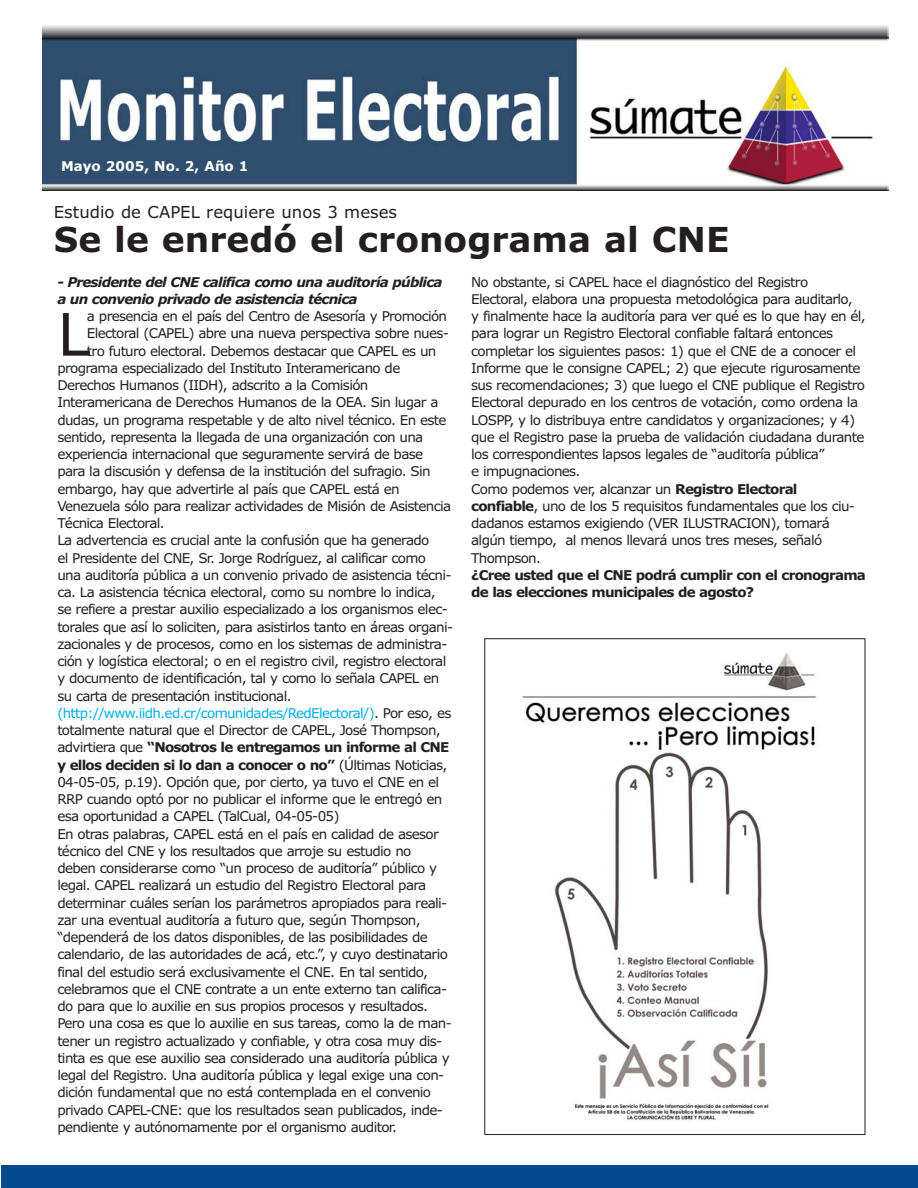
<style>
.page{position:relative;width:918px;height:1188px;background:#fff}
.page>*{position:absolute;margin:0;border:0;box-sizing:border-box;transform-origin:0 0}
.t1{font:58.65px "Verdana";color:#231f20}
.t2{font:700 34.5px "Verdana";color:#231f20}
.t3{font:16.5px "Verdana";color:#231f20}
.t4{font:13.5px/17.2px "Verdana";letter-spacing:-.05em;color:#231f20}
.t5{font:700 13.5px/17.2px "Verdana";letter-spacing:-.055em;color:#231f20}
.t6{font:italic 700 13.5px/17.2px "Verdana";letter-spacing:-.055em;color:#231f20}
.t7{font:13.5px "Verdana";letter-spacing:-.05em;color:#00aeef}
.t8{font:700 13.5px "Verdana";color:#fff}
.s1{color:#231f20}
.s2{font-weight:400}
.s3{font-weight:700}
</style>
<div class="page">
<img style="left:522px;top:652px;width:295px;height:469px">
<div style="left:2px;top:1165px;width:916px;height:23px;background:#004a8d"></div>
<img style="left:43px;top:25px;width:846px;height:165px">
<p class="t8" style="left:61px;top:161px;width:189px">Mayo 2005, No. 2, Año 1</p>
<p class="t3" style="left:54px;top:206px;width:345px">Estudio de CAPEL requiere unos 3 meses</p>
<h2 class="t2" style="left:54px;top:226px;width:677px">Se le enredó el cronograma al CNE</h2>
<p class="t6" style="left:57px;top:274px;width:387px">- Presidente del CNE califica como una auditoría pública a un convenio privado de asistencia técnica</p>
<h1 class="t1" style="left:57px;top:311px;width:34px">L</h1>
<p class="t4" style="left:87px;top:309px;width:362px">a presencia en el país del Centro de Asesoría y Promoción</p>
<p class="t4" style="left:87px;top:326px;width:363px">Electoral (CAPEL) abre una nueva perspectiva sobre nues-</p>
<p class="t4" style="left:87px;top:343px;width:351px">tro futuro electoral. Debemos destacar que CAPEL es un</p>
<p class="t4" style="left:57px;top:361px;width:345px">programa especializado del Instituto Interamericano de</p>
<p class="t4" style="left:57px;top:378px;width:313px">Derechos Humanos (IIDH), adscrito a la Comisión</p>
<p class="t4" style="left:57px;top:395px;width:383px">Interamericana de Derechos Humanos de la OEA. Sin lugar a</p>
<p class="t4" style="left:57px;top:412px;width:391px">dudas, un programa respetable y de alto nivel técnico. En este</p>
<p class="t4" style="left:57px;top:430px;width:368px">sentido, representa la llegada de una organización con una</p>
<p class="t4" style="left:57px;top:447px;width:367px">experiencia internacional que seguramente servirá de base</p>
<p class="t4" style="left:57px;top:464px;width:375px">para la discusión y defensa de la institución del sufragio. Sin</p>
<p class="t4" style="left:57px;top:481px;width:344px">embargo, hay que advertirle al país que CAPEL está en</p>
<p class="t4" style="left:57px;top:499px;width:395px">Venezuela sólo para realizar actividades de Misión de Asistencia</p>
<p class="t4" style="left:57px;top:516px;width:109px">Técnica Electoral.</p>
<p class="t4" style="left:57px;top:533px;width:374px">La advertencia es crucial ante la confusión que ha generado</p>
<p class="t4" style="left:57px;top:550px;width:370px">el Presidente del CNE, Sr. Jorge Rodríguez, al calificar como</p>
<p class="t4" style="left:57px;top:568px;width:396px">una auditoría pública a un convenio privado de asistencia técni-</p>
<p class="t4" style="left:57px;top:585px;width:380px">ca. La asistencia técnica electoral, como su nombre lo indica,</p>
<p class="t4" style="left:57px;top:602px;width:392px">se refiere a prestar auxilio especializado a los organismos elec-</p>
<p class="t4" style="left:57px;top:619px;width:397px">torales que así lo soliciten, para asistirlos tanto en áreas organi-</p>
<p class="t4" style="left:57px;top:637px;width:392px">zacionales y de procesos, como en los sistemas de administra-</p>
<p class="t4" style="left:57px;top:654px;width:391px">ción y logística electoral; o en el registro civil, registro electoral</p>
<p class="t4" style="left:57px;top:671px;width:383px">y documento de identificación, tal y como lo señala CAPEL en</p>
<p class="t4" style="left:57px;top:688px;width:236px">su carta de presentación institucional.</p>
<p class="t7" style="left:57px;top:708px;width:396px">(http://www.iidh.ed.cr/comunidades/RedElectoral/)<span class="s1">. Por eso, es</span></p>
<p class="t4" style="left:57px;top:723px;width:385px">totalmente natural que el Director de CAPEL, José Thompson,</p>
<p class="t5" style="left:57px;top:740px;width:394px"><span class="s2">advirtiera que</span> “Nosotros le entregamos un informe al CNE</p>
<p class="t5" style="left:57px;top:757px;width:392px">y ellos deciden si lo dan a conocer o no” <span class="s2">(Últimas Noticias,</span></p>
<p class="t4" style="left:57px;top:775px;width:383px">04-05-05, p.19). Opción que, por cierto, ya tuvo el CNE en el</p>
<p class="t4" style="left:57px;top:792px;width:387px">RRP cuando optó por no publicar el informe que le entregó en</p>
<p class="t4" style="left:57px;top:809px;width:284px">esa oportunidad a CAPEL (TalCual, 04-05-05)</p>
<p class="t4" style="left:57px;top:826px;width:383px">En otras palabras, CAPEL está en el país en calidad de asesor</p>
<p class="t4" style="left:57px;top:844px;width:356px">técnico del CNE y los resultados que arroje su estudio no</p>
<p class="t4" style="left:57px;top:861px;width:381px">deben considerarse como “un proceso de auditoría” público y</p>
<p class="t4" style="left:57px;top:878px;width:371px">legal. CAPEL realizará un estudio del Registro Electoral para</p>
<p class="t4" style="left:57px;top:895px;width:391px">determinar cuáles serían los parámetros apropiados para reali-</p>
<p class="t4" style="left:57px;top:913px;width:365px">zar una eventual auditoría a futuro que, según Thompson,</p>
<p class="t4" style="left:57px;top:930px;width:372px">“dependerá de los datos disponibles, de las posibilidades de</p>
<p class="t4" style="left:57px;top:947px;width:392px">calendario, de las autoridades de acá, etc.”, y cuyo destinatario</p>
<p class="t4" style="left:57px;top:964px;width:372px">final del estudio será exclusivamente el CNE. En tal sentido,</p>
<p class="t4" style="left:57px;top:982px;width:391px">celebramos que el CNE contrate a un ente externo tan califica-</p>
<p class="t4" style="left:57px;top:999px;width:372px">do para que lo auxilie en sus propios procesos y resultados.</p>
<p class="t4" style="left:57px;top:1016px;width:396px">Pero una cosa es que lo auxilie en sus tareas, como la de man-</p>
<p class="t4" style="left:57px;top:1033px;width:386px">tener un registro actualizado y confiable, y otra cosa muy dis-</p>
<p class="t4" style="left:57px;top:1051px;width:394px">tinta es que ese auxilio sea considerado una auditoría pública y</p>
<p class="t4" style="left:57px;top:1068px;width:388px">legal del Registro. Una auditoría pública y legal exige una con-</p>
<p class="t4" style="left:57px;top:1085px;width:375px">dición fundamental que no está contemplada en el convenio</p>
<p class="t4" style="left:57px;top:1102px;width:387px">privado CAPEL-CNE: que los resultados sean publicados, inde-</p>
<p class="t4" style="left:57px;top:1120px;width:341px">pendiente y autónomamente por el organismo auditor.</p>
<p class="t4" style="left:471px;top:274px;width:396px">No obstante, si CAPEL hace el diagnóstico del Registro Electoral, elabora una propuesta metodológica para auditarlo,<br>y finalmente hace la auditoría para ver qué es lo que hay en él, para lograr un Registro Electoral confiable faltará entonces completar los siguientes pasos: 1) que el CNE de a conocer el Informe que le consigne CAPEL; 2) que ejecute rigurosamente sus recomendaciones; 3) que luego el CNE publique el Registro Electoral depurado en los centros de votación, como ordena la LOSPP, y lo distribuya entre candidatos y organizaciones; y 4) que el Registro pase la prueba de validación ciudadana durante los correspondientes lapsos legales de “auditoría pública”<br>e impugnaciones.<br>Como podemos ver, alcanzar un <span class="s3">Registro Electoral confiable</span>, uno de los 5 requisitos fundamentales que los ciu&shy;dadanos estamos exigiendo (VER ILUSTRACION), tomará algún tiempo, al menos llevará unos tres meses, señaló Thompson.</p>
<p class="t5" style="left:471px;top:568px;width:396px">¿Cree usted que el CNE podrá cumplir con el cronograma de las elecciones municipales de agosto?</p>
</div>
